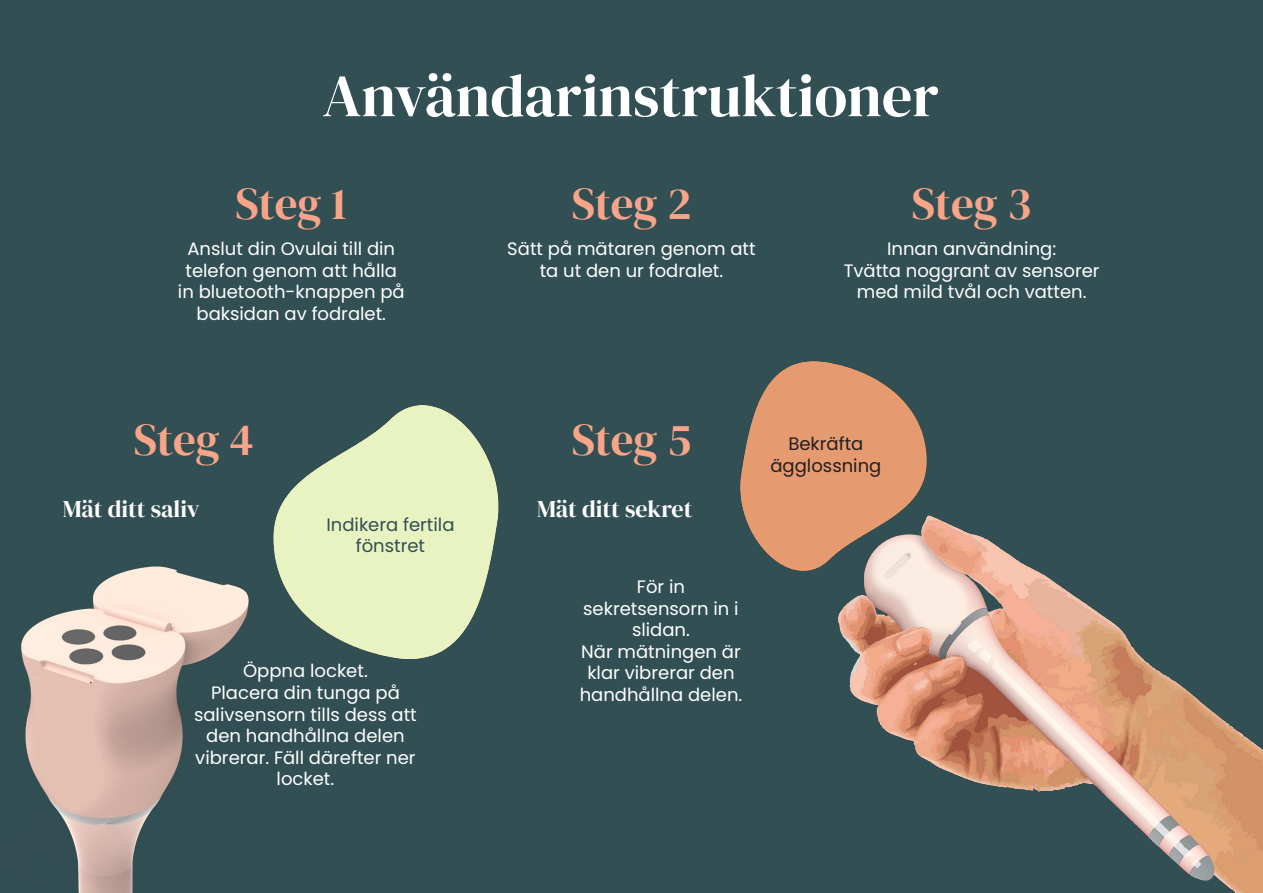
<style>
.page{position:relative;width:1263px;height:893px;background:#324f53}
.page>*{position:absolute;margin:0;border:0;box-sizing:border-box;transform-origin:0 0}
.t1{font:60px "DM Serif Display";color:#fff}
.t2{font:45px "DM Serif Display";letter-spacing:-.005em;color:#f7a488}
.t3{font:24px "DM Serif Display";color:#fff}
.t4{font:18px/21.6px "Poppins";color:#fff;text-align:center}
.t5{font:18px/21.6px "Poppins";color:#324f53;text-align:center}
.t6{font:18px/21.6px "Poppins";color:#231f20;text-align:center}
</style>
<div class="page">
<img style="left:740px;top:361px;width:187px;height:210px">
<img style="left:832px;top:479px;width:431px;height:414px">
<img style="left:21px;top:566px;width:228px;height:327px">
<img style="left:273px;top:405px;width:226px;height:254px">
<p class="t1" style="left:322px;top:61px;width:618px">Användarinstruktioner</p>
<p class="t2" style="left:236px;top:178px;width:113px">Steg 1</p>
<p class="t4" style="left:178px;top:238px;width:228px">Anslut din Ovulai till din telefon genom att hålla in bluetooth-knappen på baksidan av fodralet.</p>
<p class="t2" style="left:134px;top:414px;width:121px">Steg 4</p>
<p class="t3" style="left:63px;top:495px;width:138px">Mät ditt saliv</p>
<p class="t5" style="left:326px;top:514px;width:130px">Indikera fertila fönstret</p>
<p class="t4" style="left:243px;top:660px;width:126px">Öppna locket.</p>
<p class="t4" style="left:194px;top:682px;width:224px">Placera din tunga på salivsensorn tills dess att den handhållna delen vibrerar. Fäll därefter ner locket.</p>
<p class="t2" style="left:572px;top:178px;width:121px">Steg 2</p>
<p class="t4" style="left:507px;top:238px;width:250px">Sätt på mätaren genom att ta ut den ur fodralet.</p>
<p class="t2" style="left:912px;top:178px;width:121px">Steg 3</p>
<p class="t4" style="left:887px;top:238px;width:171px">Innan användning:</p>
<p class="t4" style="left:844px;top:259px;width:257px">Tvätta noggrant av sensorer med mild tvål och vatten.</p>
<p class="t2" style="left:572px;top:414px;width:121px">Steg 5</p>
<p class="t3" style="left:537px;top:495px;width:157px">Mät ditt sekret</p>
<p class="t4" style="left:583px;top:576px;width:157px">För in sekretsensorn in i slidan.</p>
<p class="t4" style="left:580px;top:641px;width:164px">När mätningen är klar vibrerar den handhållna delen.</p>
<p class="t6" style="left:770px;top:433px;width:112px">Bekräfta ägglossning</p>
</div>
